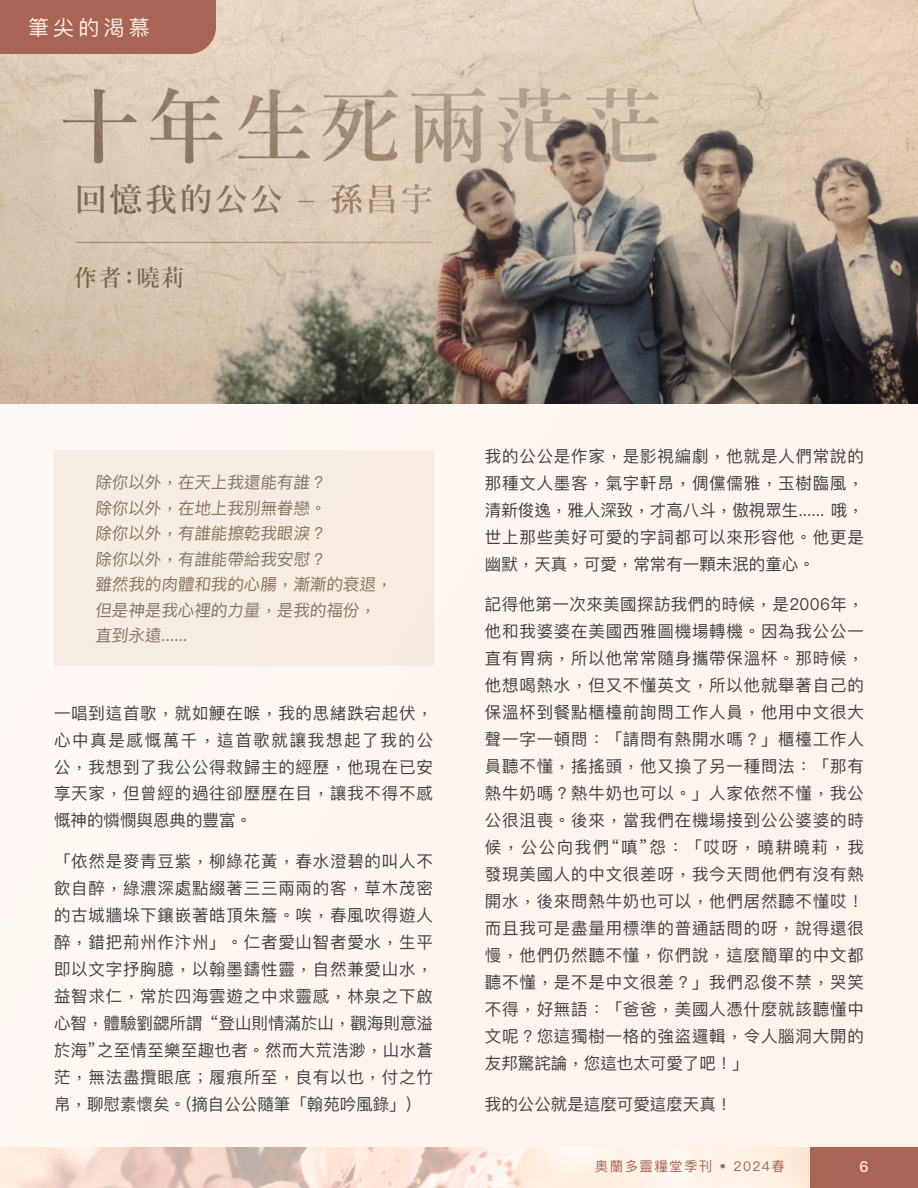
<style>
.page{position:relative;width:918px;height:1188px;background:#fff}
.page>*{position:absolute;margin:0;border:0;box-sizing:border-box;transform-origin:0 0}
.t1{font:21px "Ping Fang HK";letter-spacing:.2em;color:#ffeee6}
.t2{font:16.5px/27px "Ping Fang HK";letter-spacing:.045em;color:#414042;text-align:justify}
.t3{font:16.5px/25.5px "Ping Fang HK";color:#877660}
.t4{font:16.5px "Ping Fang HK";color:#414042}
.t5{font:600 15px "Ping Fang HK";color:#ffe2d4}
.t6{font:13.5px "Ping Fang SC";letter-spacing:.1em;color:#a86555}
</style>
<div class="page">
<div style="left:0;top:0;width:918px;height:1148px;background:#fff5ef"></div>
<img style="left:0;top:0;width:918px;height:404px">
<img style="left:0;top:1148px;width:810px;height:40px">
<div style="left:810px;top:1148px;width:108px;height:40px;background:#a86555"></div>
<div style="left:0;top:0;width:216px;height:54px;background:#a86555"></div>
<p class="t1" style="left:28px;top:14px;width:123px">筆尖的渴慕</p>
<p class="t3" style="left:95px;top:469px;width:301px">除你以外，在天上我還能有誰？<br>除你以外，在地上我別無眷戀。<br>除你以外，有誰能擦乾我眼淚？<br>除你以外，有誰能帶給我安慰？<br>雖然我的肉體和我的心腸，漸漸的衰退，但是神是我心裡的力量，是我的福份，直到永遠......</p>
<p class="t2" style="left:54px;top:699px;width:381px">一唱到這首歌，就如鯁在喉，我的思緒跌宕起伏，心中真是感慨萬千，這首歌就讓我想起了我的公公，我想到了我公公得救歸主的經歷，他現在已安享天家，但曾經的過往卻歷歷在目，讓我不得不感慨神的憐憫與恩典的豐富。</p>
<p class="t2" style="left:54px;top:847px;width:381px">「依然是麥青豆紫，柳綠花黃，春水澄碧的叫人不飲自醉，綠濃深處點綴著三三兩兩的客，草木茂密的古城牆垛下鑲嵌著皓頂朱簷。唉，春風吹得遊人醉，錯把荊州作汴州」。仁者愛山智者愛水，生平即以文字抒胸臆，以翰墨鑄性靈，自然兼愛山水，益智求仁，常於四海雲遊之中求靈感，林泉之下啟心智，體驗劉勰所謂 “登山則情滿於山，觀海則意溢於海”之至情至樂至趣也者。然而大荒浩渺，山水蒼茫，無法盡攬眼底；履痕所至，良有以也，付之竹帛，聊慰素懷矣。(摘自公公隨筆「翰苑吟風錄」)</p>
<p class="t2" style="left:485px;top:442px;width:381px">我的公公是作家，是影視編劇，他就是人們常說的那種文人墨客，氣宇軒昂，倜儻儒雅，玉樹臨風，清新俊逸，雅人深致，才高八斗，傲視眾生...... 哦，世上那些美好可愛的字詞都可以來形容他。他更是幽默，天真，可愛，常常有一顆未泯的童心。</p>
<p class="t2" style="left:485px;top:591px;width:381px">記得他第一次來美國探訪我們的時候，是2006年，他和我婆婆在美國西雅圖機場轉機。因為我公公一直有胃病，所以他常常隨身攜帶保溫杯。那時候，他想喝熱水，但又不懂英文，所以他就舉著自己的保溫杯到餐點櫃檯前詢問工作人員，他用中文很大聲一字一頓問：「請問有熱開水嗎？」櫃檯工作人員聽不懂，搖搖頭，他又換了另一種問法：「那有熱牛奶嗎？熱牛奶也可以。」人家依然不懂，我公公很沮喪。後來，當我們在機場接到公公婆婆的時候，公公向我們“嗔”怨：「哎呀，曉耕曉莉，我發現美國人的中文很差呀，我今天問他們有沒有熱開水，後來問熱牛奶也可以，他們居然聽不懂哎！而且我可是盡量用標準的普通話問的呀，說得還很慢，他們仍然聽不懂，你們說，這麼簡單的中文都聽不懂，是不是中文很差？」我們忍俊不禁，哭笑不得，好無語：「爸爸，美國人憑什麼就該聽懂中文呢？您這獨樹一格的強盜邏輯，令人腦洞大開的友邦驚詫論，您這也太可愛了吧！」</p>
<p class="t4" style="left:485px;top:1094px;width:249px">我的公公就是這麼可愛這麼天真！</p>
<p class="t6" style="left:595px;top:1158px;width:191px">奧蘭多靈糧堂季刊 • 2024春</p>
<p class="t5" style="left:860px;top:1157px;width:10px">6</p>
</div>
